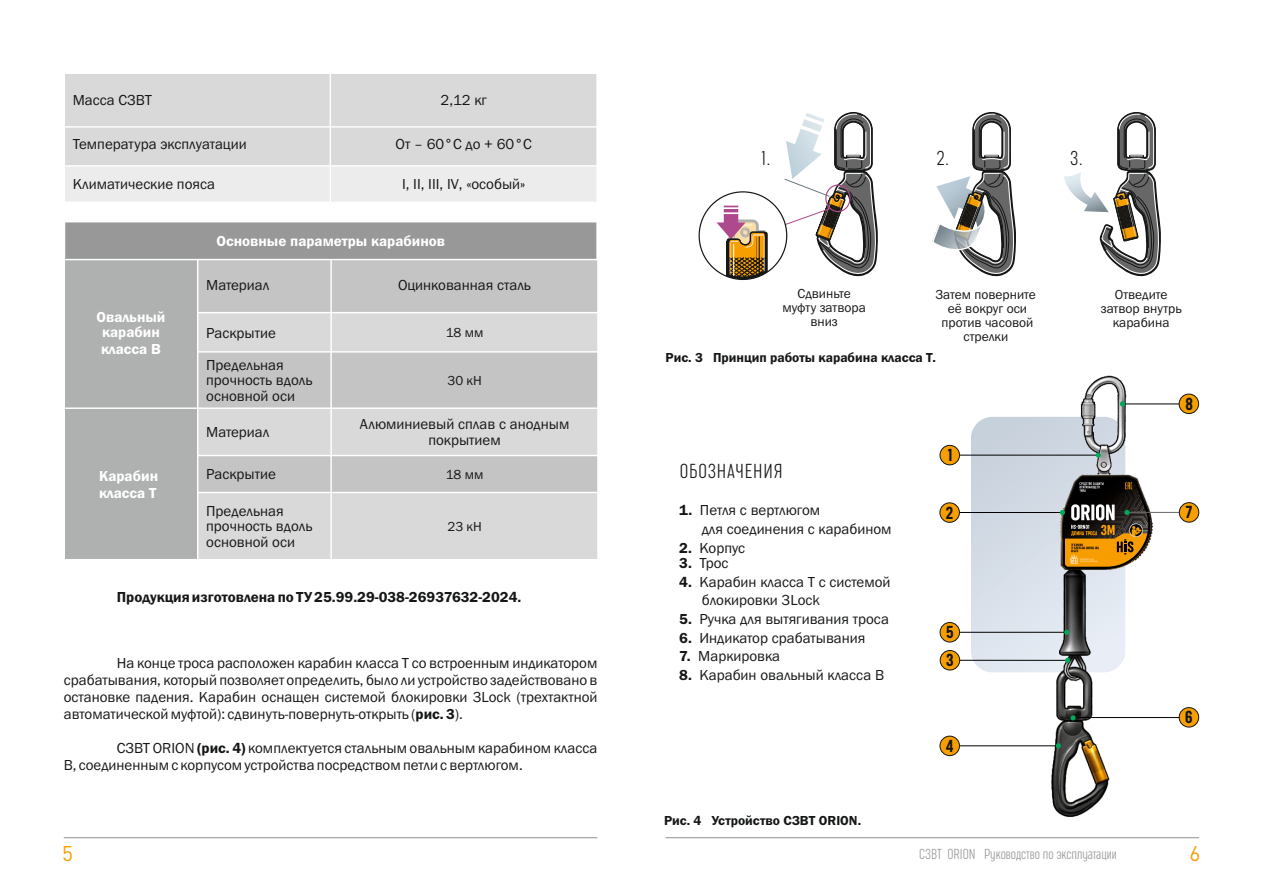
<style>
.page{position:relative;width:1263px;height:893px;background:#fff}
.page>*{position:absolute;margin:0;border:0;box-sizing:border-box;transform-origin:0 0}
.t1{font:200 21px "Sugo Pro Classic";letter-spacing:.04em;color:#151616}
.t2{font:21px "DIN Pro";color:#f79d00}
.t3{font:200 20.85px "Sugo Pro Classic";color:#151616}
.t4{font:18px "Sugo Pro Classic";color:#151616}
.t5{font:15px/15.3px "Franklin Gothic";color:#151616}
.t6{font:600 15px/15.3px "Franklin Gothic";color:#fff;text-align:center}
.t7{font:600 15px "Franklin Gothic";color:#151616}
.t8{font:200 15px "Sugo Pro Classic";color:#989899}
.t9{font:13.5px/13.8px "Franklin Gothic";color:#151616;text-align:center}
.t10{font:600 13.5px "Franklin Gothic";color:#151616}
.s1{font-weight:600}
</style>
<div class="page">
<hr style="left:665px;top:837px;width:534px;height:1px;background:#989899">
<hr style="left:64px;top:837px;width:533px;height:1px;background:#989899">
<div style="left:64px;top:73px;width:266px;height:54px;background:#d9d9da"></div>
<div style="left:330px;top:73px;width:267px;height:54px;background:#d9d9da"></div>
<div style="left:64px;top:127px;width:266px;height:39px;background:#d9d9da"></div>
<div style="left:330px;top:127px;width:267px;height:39px;background:#d9d9da"></div>
<div style="left:64px;top:166px;width:266px;height:36px;background:#ececec"></div>
<div style="left:330px;top:166px;width:267px;height:36px;background:#ececec"></div>
<hr style="left:64px;top:73px;width:1px;height:130px;background:#fff">
<hr style="left:330px;top:73px;width:1px;height:130px;background:#fff">
<hr style="left:596px;top:73px;width:2px;height:130px;background:#fff">
<hr style="left:64px;top:165px;width:534px;height:2px;background:#fff">
<hr style="left:64px;top:126px;width:534px;height:2px;background:#fff">
<hr style="left:64px;top:73px;width:534px;height:1px;background:#fff">
<svg style="left:784px;top:112px;width:94px;height:165px"></svg>
<div style="left:825px;top:184px;width:25px;height:28px;border:1px solid #ad498c;border-radius:50%"></div>
<svg style="left:1064px;top:112px;width:97px;height:165px"></svg>
<svg style="left:932px;top:112px;width:84px;height:165px"></svg>
<svg style="left:716px;top:206px;width:58px;height:74px"></svg>
<div style="left:64px;top:258px;width:134px;height:150px;background:#afb0b0"></div>
<div style="left:198px;top:258px;width:133px;height:55px;background:#c4c4c5"></div>
<div style="left:331px;top:258px;width:267px;height:55px;background:#c4c4c5"></div>
<div style="left:198px;top:313px;width:133px;height:39px;background:#d9d9da"></div>
<div style="left:331px;top:313px;width:267px;height:39px;background:#d9d9da"></div>
<div style="left:198px;top:352px;width:133px;height:56px;background:#c4c4c5"></div>
<div style="left:331px;top:352px;width:267px;height:56px;background:#c4c4c5"></div>
<div style="left:64px;top:408px;width:134px;height:152px;background:#afb0b0"></div>
<div style="left:198px;top:408px;width:133px;height:47px;background:#d9d9da"></div>
<div style="left:331px;top:408px;width:267px;height:47px;background:#d9d9da"></div>
<div style="left:198px;top:455px;width:133px;height:37px;background:#c4c4c5"></div>
<div style="left:331px;top:455px;width:267px;height:37px;background:#c4c4c5"></div>
<div style="left:198px;top:492px;width:133px;height:68px;background:#d9d9da"></div>
<div style="left:331px;top:492px;width:267px;height:68px;background:#d9d9da"></div>
<hr style="left:64px;top:257px;width:1px;height:303px;background:#fff">
<hr style="left:197px;top:257px;width:1px;height:303px;background:#fff">
<hr style="left:330px;top:257px;width:2px;height:303px;background:#fff">
<hr style="left:597px;top:257px;width:2px;height:303px;background:#fff">
<hr style="left:64px;top:559px;width:535px;height:1px;background:#fff">
<hr style="left:197px;top:492px;width:402px;height:1px;background:#fff">
<hr style="left:197px;top:455px;width:402px;height:1px;background:#fff">
<hr style="left:64px;top:407px;width:535px;height:2px;background:#fff">
<hr style="left:197px;top:351px;width:402px;height:2px;background:#fff">
<hr style="left:197px;top:312px;width:402px;height:1px;background:#fff">
<div style="left:64px;top:222px;width:533px;height:38px;background:#989899"></div>
<hr style="left:64px;top:221px;width:1px;height:39px;background:#fff">
<hr style="left:596px;top:221px;width:2px;height:39px;background:#fff">
<hr style="left:64px;top:259px;width:534px;height:1px;background:#fff">
<div style="left:971px;top:417px;width:154px;height:255px;background:linear-gradient(to bottom,#c6d0db,#e0e6ee);border-radius:21px"></div>
<img style="left:1031px;top:375px;width:137px;height:442px">
<hr style="left:1122px;top:404px;width:67px;height:1px;background:#000">
<svg style="left:1120px;top:401px;width:5px;height:5px"></svg>
<div style="left:1179px;top:394px;width:20px;height:20px;background:#f79e00;border:1px solid #151616;border-radius:50%"></div>
<hr style="left:950px;top:455px;width:148px;height:1px;background:#000">
<hr style="left:1127px;top:512px;width:64px;height:1px;background:#676767">
<hr style="left:950px;top:512px;width:112px;height:1px;background:#000">
<div style="left:1179px;top:502px;width:20px;height:20px;background:#f79e00;border:1px solid #151616;border-radius:50%"></div>
<div style="left:940px;top:445px;width:20px;height:20px;background:#f79e00;border:1px solid #151616;border-radius:50%"></div>
<div style="left:939px;top:502px;width:21px;height:21px;background:#f79e00;border:1px solid #151616;border-radius:50%"></div>
<svg style="left:1096px;top:452px;width:5px;height:6px"></svg>
<svg style="left:1060px;top:476px;width:90px;height:93px;background:#765f37"></svg>
<hr style="left:950px;top:660px;width:118px;height:1px;background:#000">
<hr style="left:950px;top:745px;width:108px;height:1px;background:#000">
<hr style="left:1073px;top:717px;width:114px;height:1px;background:#000">
<div style="left:940px;top:650px;width:20px;height:20px;background:#f79e00;border:1px solid #151616;border-radius:50%"></div>
<div style="left:1179px;top:707px;width:20px;height:20px;background:#f79e00;border:1px solid #151616;border-radius:50%"></div>
<div style="left:939px;top:736px;width:21px;height:20px;background:#f79e00;border:1px solid #151616;border-radius:50%"></div>
<hr style="left:950px;top:632px;width:117px;height:1px;background:#000">
<div style="left:940px;top:622px;width:20px;height:20px;background:#f79e00;border:1px solid #151616;border-radius:50%"></div>
<svg style="left:1065px;top:658px;width:5px;height:5px"></svg>
<svg style="left:1056px;top:743px;width:5px;height:5px"></svg>
<svg style="left:1064px;top:630px;width:5px;height:5px"></svg>
<svg style="left:1070px;top:715px;width:5px;height:5px"></svg>
<p class="t5" style="left:73px;top:94px;width:81px">Масса СЗВТ</p>
<p class="t5" style="left:440px;top:94px;width:48px">2,12 кг</p>
<p class="t5" style="left:73px;top:138px;width:175px">Температура эксплуатации</p>
<p class="t5" style="left:396px;top:138px;width:138px">От – 60°С до + 60°С</p>
<p class="t5" style="left:73px;top:178px;width:144px">Климатические пояса</p>
<p class="t5" style="left:402px;top:178px;width:125px">I, II, III, IV, «особый»</p>
<p class="t6" style="left:97px;top:310px;width:70px">Овальный карабин</p>
<p class="t6" style="left:101px;top:343px;width:61px">класса В</p>
<p class="t6" style="left:99px;top:468px;width:61px;line-height:17px;text-align:left">Карабин класса Т</p>
<p class="t6" style="left:217px;top:234px;width:230px">Основные параметры карабинов</p>
<p class="t5" style="left:206px;top:279px;width:65px">Материал</p>
<p class="t5" style="left:398px;top:279px;width:134px">Оцинкованная сталь</p>
<p class="t5" style="left:206px;top:326px;width:71px">Раскрытие</p>
<p class="t9" style="left:446px;top:327px;width:39px">18 мм</p>
<p class="t5" style="left:206px;top:358px;width:108px">Предельная прочность вдоль основной оси</p>
<p class="t9" style="left:447px;top:374px;width:36px">30 кН</p>
<p class="t5" style="left:206px;top:426px;width:65px">Материал</p>
<p class="t5" style="left:360px;top:418px;width:211px;text-align:center">Алюминиевый сплав с анодным покрытием</p>
<p class="t5" style="left:206px;top:468px;width:71px">Раскрытие</p>
<p class="t9" style="left:446px;top:468px;width:39px">18 мм</p>
<p class="t5" style="left:206px;top:505px;width:108px">Предельная прочность вдоль основной оси</p>
<p class="t9" style="left:447px;top:520px;width:36px">23 кН</p>
<p class="t7" style="left:117px;top:591px;width:406px">Продукция изготовлена по ТУ 25.99.29-038-26937632-2024.</p>
<p class="t5" style="left:64px;top:656px;width:535px;line-height:17px;text-align:justify;text-indent:53px">На конце троса расположен карабин класса Т со встроенным индикатором срабатывания, который позволяет определить, было ли устройство задействовано в остановке падения. Карабин оснащен системой блокировки 3Lock (трехтактной автоматической муфтой): сдвинуть-повернуть-открыть (<span class="s1">рис. 3</span>).</p>
<p class="t5" style="left:64px;top:741px;width:535px;line-height:17px;text-indent:53px">СЗВТ ORION <span class="s1">(рис. 4)</span> комплектуется стальным овальным карабином класса<br>В, соединенным с корпусом устройства посредством петли с вертлюгом.</p>
<h2 class="t3" style="left:761px;top:148px;width:10px">1.</h2>
<h2 class="t3" style="left:937px;top:148px;width:14px">2.</h2>
<h2 class="t3" style="left:1070px;top:148px;width:14px">3.</h2>
<p class="t9" style="left:782px;top:288px;width:85px">Сдвиньте муфту затвора вниз</p>
<p class="t9" style="left:936px;top:289px;width:101px">Затем поверните её вокруг оси против часовой стрелки</p>
<p class="t9" style="left:1101px;top:289px;width:82px">Отведите затвор внутрь карабина</p>
<p class="t10" style="left:665px;top:353px;width:272px">Рис. 3 Принцип работы карабина класса Т.</p>
<h1 class="t1" style="left:680px;top:461px;width:104px">ОБОЗНАЧЕНИЯ</h1>
<p class="t5" style="left:702px;top:502px;width:191px;line-height:18.8px;text-indent:-22px"><span class="s1">1.</span> Петля с вертлюгом<br>для соединения с карабином</p>
<p class="t5" style="left:679px;top:541px;width:67px"><span class="s1">2.</span> Корпус</p>
<p class="t5" style="left:679px;top:556px;width:51px"><span class="s1">3.</span> Трос</p>
<p class="t5" style="left:702px;top:573px;width:190px;line-height:18.8px;text-indent:-22px"><span class="s1">4.</span> Карабин класса Т с системой блокировки 3Lock</p>
<p class="t5" style="left:679px;top:612px;width:211px"><span class="s1">5.</span> Ручка для вытягивания троса</p>
<p class="t5" style="left:679px;top:631px;width:188px"><span class="s1">6.</span> Индикатор срабатывания</p>
<p class="t5" style="left:679px;top:650px;width:102px"><span class="s1">7.</span> Маркировка</p>
<p class="t5" style="left:679px;top:669px;width:206px"><span class="s1">8.</span> Карабин овальный класса В</p>
<p class="t10" style="left:664px;top:816px;width:199px">Рис. 4 Устройство СЗВТ ORION.</p>
<p class="t4" style="left:948px;top:446px;width:6px">1</p>
<p class="t4" style="left:946px;top:504px;width:9px">2</p>
<p class="t4" style="left:946px;top:623px;width:9px">5</p>
<p class="t4" style="left:946px;top:651px;width:9px">3</p>
<p class="t4" style="left:946px;top:737px;width:9px">4</p>
<p class="t4" style="left:1185px;top:395px;width:9px">8</p>
<p class="t4" style="left:1186px;top:503px;width:8px">7</p>
<p class="t4" style="left:1185px;top:708px;width:9px">6</p>
<h1 class="t2" style="left:62px;top:846px;width:12px">5</h1>
<h1 class="t2" style="left:1189px;top:846px;width:12px">6</h1>
<p class="t8" style="left:919px;top:846px;width:199px">СЗВТ ORION Руководство по эксплуатации</p>
</div>
